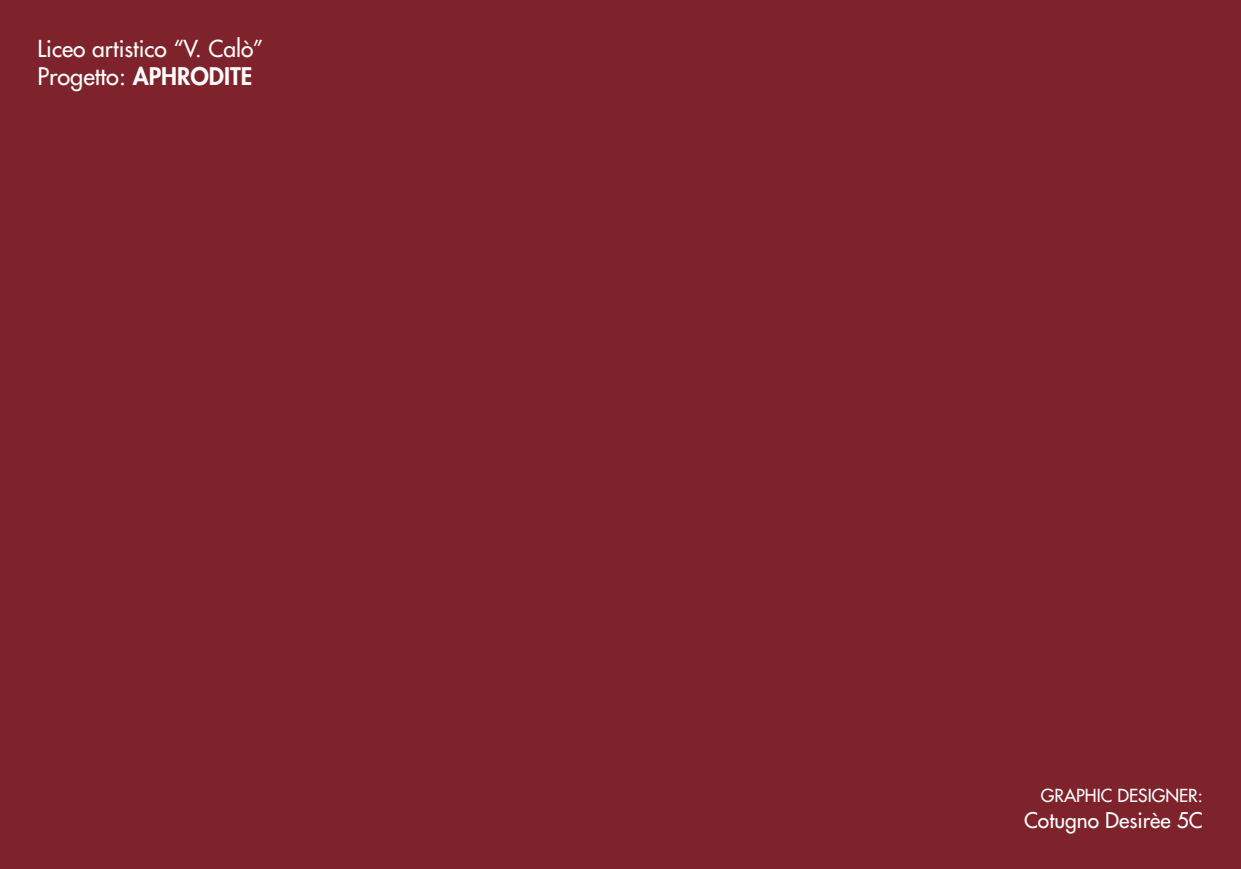
<style>
.page{position:relative;width:1241px;height:869px;background:#fff}
.page>*{position:absolute;margin:0;border:0;box-sizing:border-box;transform-origin:0 0}
.t1{font:500 23.62px "Futura Std";color:#fff}
.t2{font:500 22.75px "Futura Std";color:#fff}
.t3{font:500 21px "Futura Std";color:#fff}
.t4{font:500 17.5px "Futura Std";color:#fff}
.s1{font-weight:800}
</style>
<div class="page">
<div style="left:0;top:0;width:1240px;height:868px;background:#7e232b"></div>
<p class="t2" style="left:38px;top:34px;width:227px">Liceo artistico “V. Calò”</p>
<p class="t1" style="left:38px;top:61px;width:216px">Progetto: <span class="s1">APHRODITE</span></p>
<p class="t4" style="left:1040px;top:784px;width:163px">GRAPHIC DESIGNER:</p>
<p class="t3" style="left:1023px;top:806px;width:180px">Cotugno Desirèe 5C</p>
</div>
